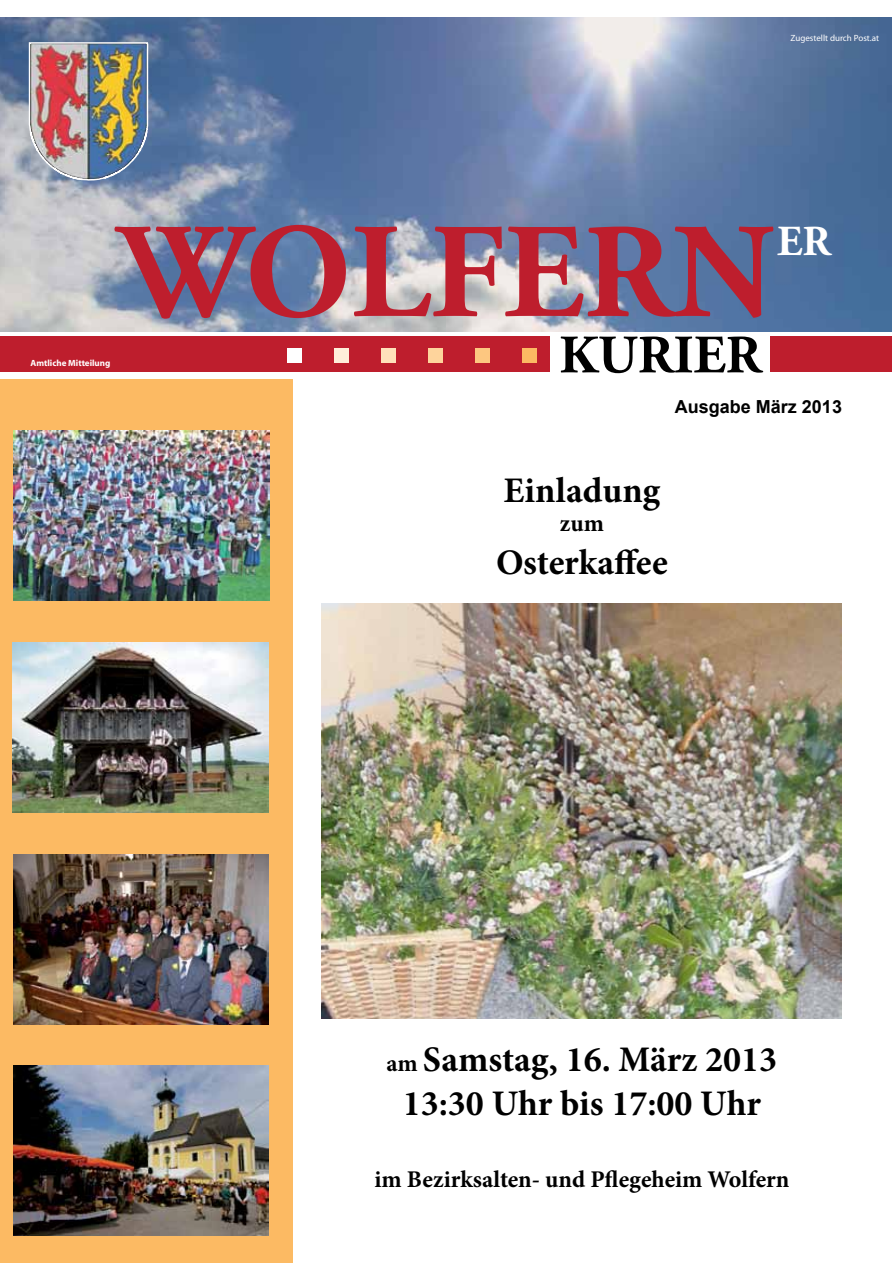
<style>
.page{position:relative;width:893px;height:1263px;background:#fff}
.page>*{position:absolute;margin:0;border:0;box-sizing:border-box;transform-origin:0 0}
.t1{font:700 134.7px "Adobe Garamond";color:#be1e2d}
.t2{font:700 54px "Adobe Garamond";color:#000}
.t3{font:700 42.75px "Adobe Garamond";color:#fff}
.t4{font:700 36px/43.2px "Minion Pro";color:#000;text-align:center}
.t5{font:700 24px "Minion Pro";color:#000}
.t6{font:700 18px "Arial";color:#000}
.t7{font:9px "Myriad Pro";color:#fff}
.t8{font:700 9px "Myriad";color:#fff}
.s1{font-size:24px}
</style>
<div class="page">
<img style="left:1px;top:18px;width:891px;height:596px">
<div style="left:1px;top:336px;width:549px;height:36px;background:#be1e2d"></div>
<div style="left:770px;top:336px;width:122px;height:36px;background:#be1e2d"></div>
<div style="left:287px;top:348px;width:14px;height:14px;background:#fff"></div>
<div style="left:334px;top:348px;width:14px;height:14px;background:#ffeed9"></div>
<div style="left:381px;top:348px;width:14px;height:14px;background:#ffe1ba"></div>
<div style="left:428px;top:348px;width:14px;height:14px;background:#fed49c"></div>
<div style="left:475px;top:348px;width:14px;height:14px;background:#fdc780"></div>
<div style="left:522px;top:348px;width:14px;height:14px;background:#fcba63"></div>
<div style="left:1px;top:379px;width:292px;height:884px;background:#fcba63"></div>
<img style="left:28px;top:41px;width:121px;height:140px">
<img style="left:14px;top:430px;width:255px;height:170px">
<img style="left:13px;top:642px;width:255px;height:170px">
<img style="left:14px;top:854px;width:255px;height:170px">
<img style="left:14px;top:1065px;width:255px;height:170px">
<img style="left:322px;top:604px;width:520px;height:414px">
<p class="t7" style="left:790px;top:32px;width:90px">Zugestellt durch Post.at</p>
<h1 class="t1" style="left:119px;top:200px;width:656px">WOLFERN</h1>
<p class="t3" style="left:777px;top:218px;width:55px">ER</p>
<p class="t8" style="left:31px;top:358px;width:81px">Amtliche Mitteilung</p>
<h2 class="t2" style="left:559px;top:326px;width:204px">KURIER</h2>
<p class="t6" style="left:675px;top:394px;width:169px">Ausgabe März 2013</p>
<p class="t4" style="left:504px;top:469px;width:158px">Einladung</p>
<p class="t5" style="left:560px;top:507px;width:46px">zum</p>
<p class="t4" style="left:496px;top:541px;width:173px">Osterkaffee</p>
<p class="t4" style="left:386px;top:1038px;width:392px"><span class="s1">am</span> Samstag, 16. März 2013<br>13:30 Uhr bis 17:00 Uhr</p>
<p class="t5" style="left:374px;top:1162px;width:416px">im Bezirksalten- und Pflegeheim Wolfern</p>
</div>
